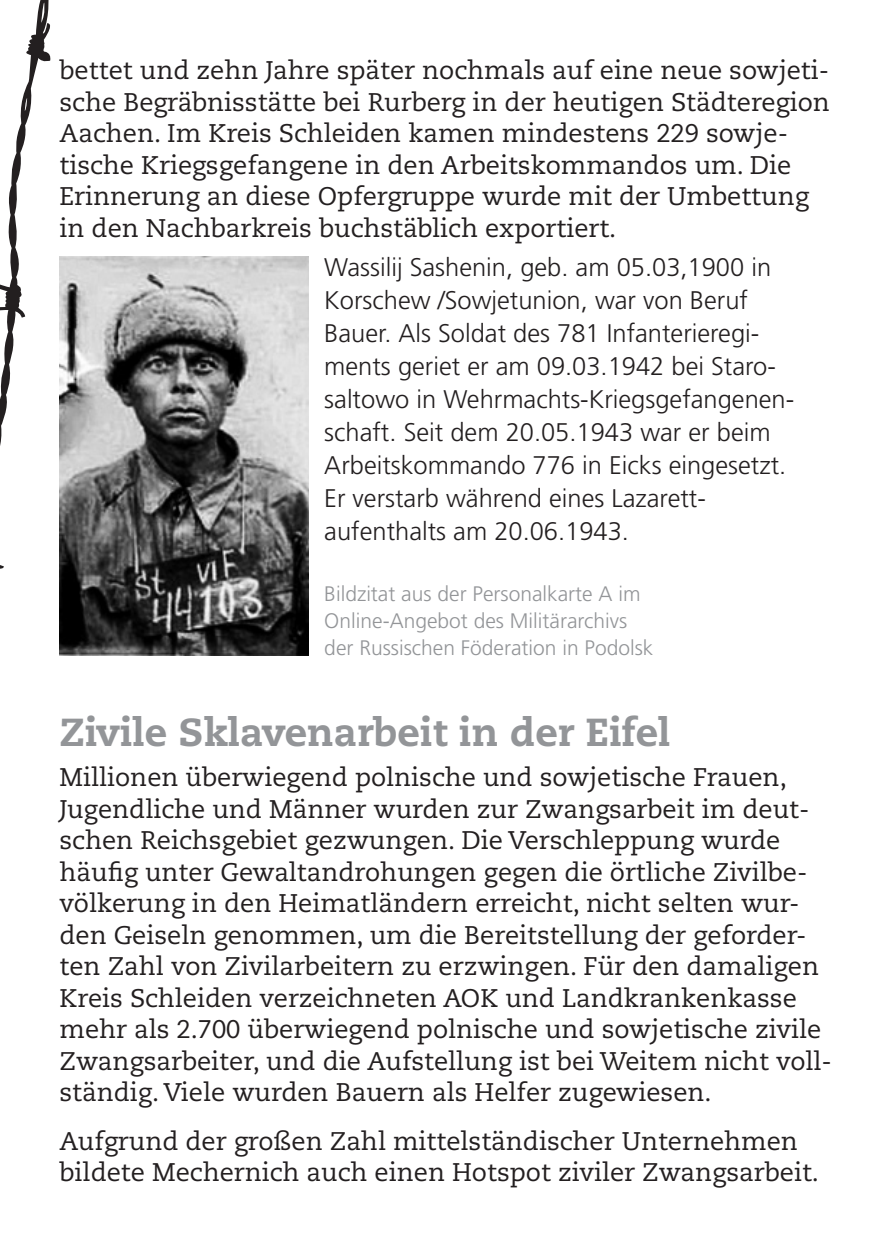
<style>
.page{position:relative;width:893px;height:1259px;background:#fff}
.page>*{position:absolute;margin:0;border:0;box-sizing:border-box;transform-origin:0 0}
.t1{font:800 39px "Caecilia LT Std";color:#939598}
.t2{font:25.5px/31.5px "Caecilia LT Std";color:#231f20}
.t3{font:300 25.5px/33px "Frutiger LT Pro";color:#231f20}
.t4{font:300 21px/27px "Frutiger LT Pro";color:#939598}
</style>
<div class="page">
<svg style="left:0;top:0;width:122px;height:656px"></svg>
<img style="left:60px;top:257px;width:248px;height:398px">
<p class="t2" style="left:60px;top:55px;width:772px">bettet und zehn Jahre später nochmals auf eine neue sowjeti&shy;sche Begräbnisstätte bei Rurberg in der heutigen Städteregion Aachen. Im Kreis Schleiden kamen mindestens 229 sowje&shy;tische Kriegsgefangene in den Arbeitskommandos um. Die Erinnerung an diese Opfergruppe wurde mit der Umbettung in den Nachbarkreis buchstäblich exportiert.</p>
<p class="t3" style="left:324px;top:251px;width:471px">Wassilij Sashenin, geb. am 05.03,1900 in Korschew /Sowjetunion, war von Beruf Bauer. Als Soldat des 781 Infanterieregi&shy;ments geriet er am 09.03.1942 bei Staro&shy;saltowo in Wehrmachts-Kriegsgefangenen&shy;schaft. Seit dem 20.05.1943 war er beim Arbeitskommando 776 in Eicks eingesetzt.<br>Er verstarb während eines Lazarett&shy;aufenthalts am 20.06.1943.</p>
<p class="t4" style="left:324px;top:580px;width:331px">Bildzitat aus der Personalkarte A im<br>Online-Angebot des Militärarchivs der Russischen Föderation in Podolsk</p>
<p class="t1" style="left:60px;top:708px;width:612px">Zivile Sklavenarbeit in der Eifel</p>
<p class="t2" style="left:60px;top:762px;width:774px">Millionen überwiegend polnische und sowjetische Frauen, Jugendliche und Männer wurden zur Zwangsarbeit im deut&shy;schen Reichsgebiet gezwungen. Die Verschleppung wurde häufig unter Gewaltandrohungen gegen die örtliche Zivilbe&shy;völkerung in den Heimatländern erreicht, nicht selten wur&shy;den Geiseln genommen, um die Bereitstellung der geforder&shy;ten Zahl von Zivilarbeitern zu erzwingen. Für den damaligen Kreis Schleiden verzeichneten AOK und Landkrankenkasse mehr als 2.700 überwiegend polnische und sowjetische zivile Zwangsarbeiter, und die Aufstellung ist bei Weitem nicht voll&shy;ständig. Viele wurden Bauern als Helfer zugewiesen.</p>
<p class="t2" style="left:60px;top:1125px;width:761px">Aufgrund der großen Zahl mittelständischer Unternehmen bildete Mechernich auch einen Hotspot ziviler Zwangsarbeit.</p>
</div>
